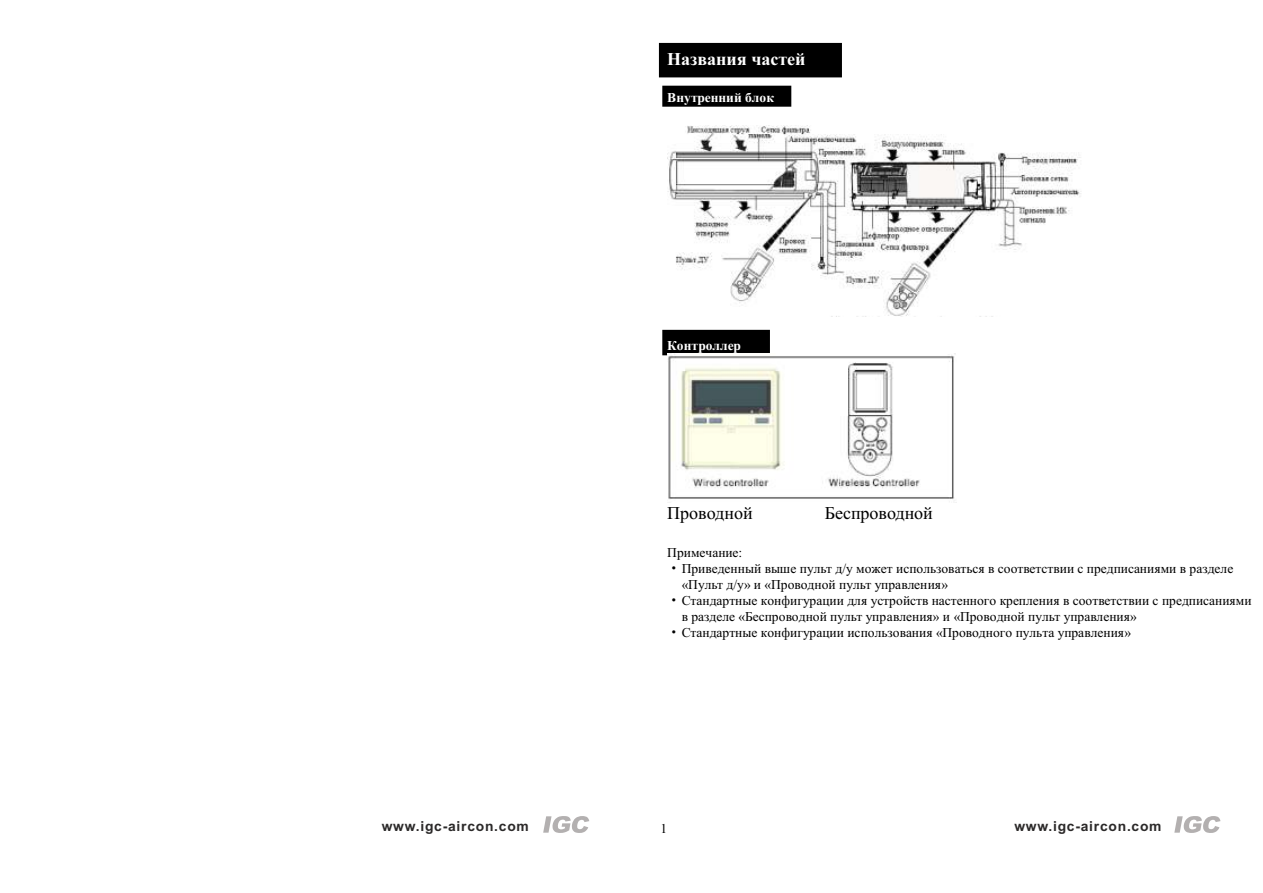
<style>
.page{position:relative;width:1263px;height:893px;background:#fff}
.page>*{position:absolute;margin:0;border:0;box-sizing:border-box;transform-origin:0 0}
.t1{font:18px "Times New Roman";color:#000}
.t2{font:700 18px "Times New Roman";color:#fff}
.t3{font:700 13.8px "Arial";letter-spacing:.055em;color:#2b2929}
.t4{font:13.5px "Times New Roman";color:#000}
.t5{font:700 13.5px "Times New Roman";color:#fff}
.s1{font-family:"Adobe Heiti Std"}
</style>
<div class="page">
<div style="left:660px;top:44px;width:180px;height:32px;background:#000"></div>
<div style="left:659px;top:43px;width:183px;height:34px;border:3px solid #000"></div>
<div style="left:664px;top:87px;width:126px;height:18px;background:#000"></div>
<div style="left:662px;top:86px;width:129px;height:21px;border:3px solid #000"></div>
<div style="left:664px;top:331px;width:104px;height:23px;background:#000"></div>
<div style="left:662px;top:330px;width:108px;height:25px;border:3px solid #000"></div>
<img style="left:667px;top:126px;width:414px;height:190px">
<img style="left:667px;top:353px;width:290px;height:150px">
<svg style="left:543px;top:816px;width:46px;height:17px"></svg>
<svg style="left:1174px;top:816px;width:46px;height:17px"></svg>
<h1 class="t2" style="left:667px;top:53px;width:140px">Названия частей</h1>
<p class="t5" style="left:667px;top:93px;width:108px">Внутренний блок</p>
<p class="t5" style="left:667px;top:341px;width:75px">Контроллер</p>
<h1 class="t1" style="left:667px;top:507px;width:87px">Проводной</h1>
<h1 class="t1" style="left:825px;top:507px;width:110px">Беспроводной</h1>
<p class="t4" style="left:667px;top:547px;width:77px">Примечание:</p>
<p class="t4" style="left:667px;top:564px;width:567px"><span class="s1">·</span>Приведенный выше пульт д/у может использоваться в соответствии с предписаниями в разделе</p>
<p class="t4" style="left:682px;top:579px;width:268px">«Пульт д/у» и «Проводной пульт управления»</p>
<p class="t4" style="left:667px;top:596px;width:586px"><span class="s1">·</span>Стандартные конфигурации для устройств настенного крепления в соответствии с предписаниями</p>
<p class="t4" style="left:682px;top:611px;width:457px">в разделе «Беспроводной пульт управления» и «Проводной пульт управления»</p>
<p class="t4" style="left:667px;top:628px;width:465px"><span class="s1">·</span>Стандартные конфигурации использования «Проводного пульта управления»</p>
<p class="t3" style="left:382px;top:820px;width:149px">www.igc-aircon.com</p>
<p class="t4" style="left:660px;top:824px;width:8px">1</p>
<p class="t3" style="left:1014px;top:820px;width:149px">www.igc-aircon.com</p>
</div>
